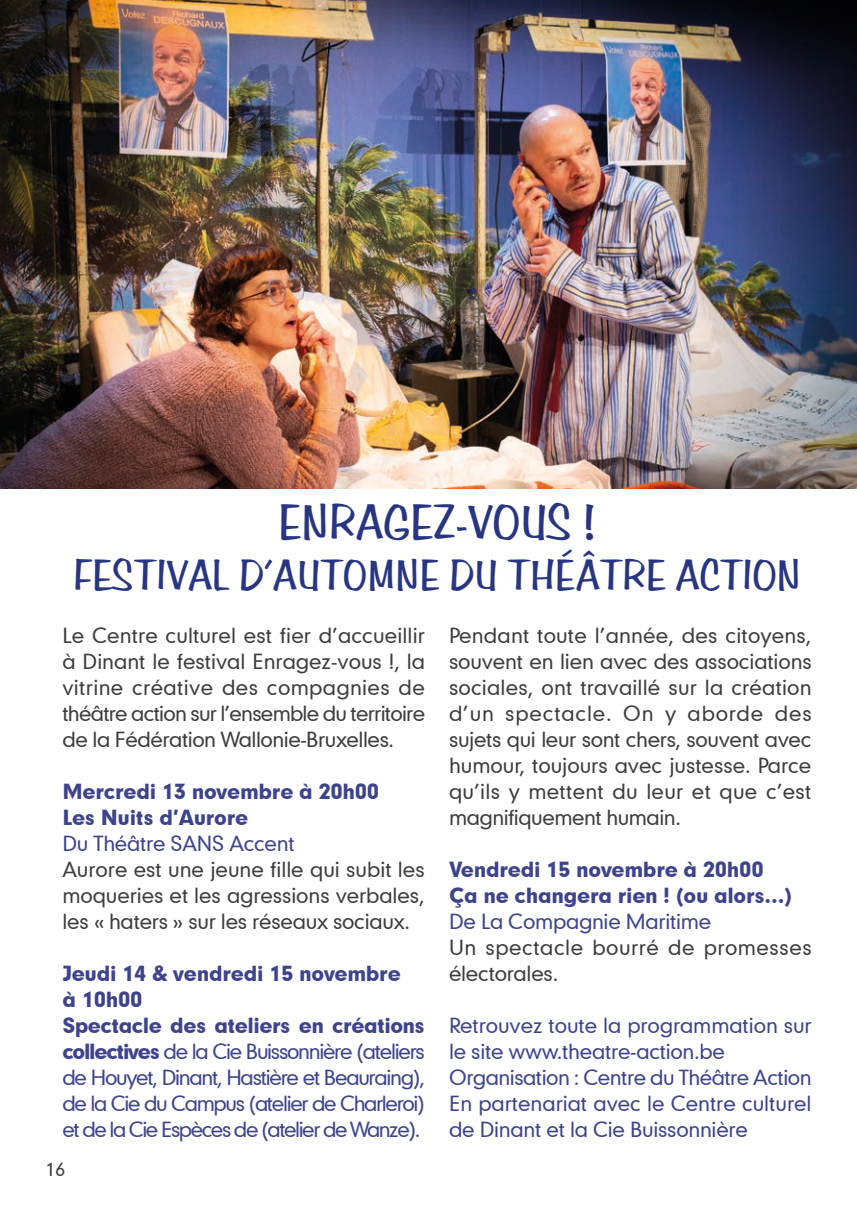
<style>
.page{position:relative;width:857px;height:1225px;background:#fff}
.page>*{position:absolute;margin:0;border:0;box-sizing:border-box;transform-origin:0 0}
.t1{font:48px "Benguiat Frisky";letter-spacing:-.01em;color:#283583}
.t2{font:42px "Benguiat Frisky";letter-spacing:-.01em;color:#283583}
.t3{font:20px/26px "Geometric 706 BT Medium B";letter-spacing:-.015em;color:#3d3d3c;text-align:justify}
.t4{font:20px/26px "Geometric 706 BT Medium B";letter-spacing:-.015em;color:#3d438d;text-align:justify}
.t5{font:20px/26px "Geometric 706 BT Black B";letter-spacing:-.015em;color:#3d438d}
.t6{font:20px/26px "Geometric 706 BT Medium B";letter-spacing:.025em;color:#3d3d3c}
.t7{font:18px "Geometric 706 BT Medium B";color:#3d3d3c}
.s1{font-family:"Geometric 706 BT Black B"}
</style>
<div class="page">
<img style="left:0;top:0;width:856px;height:489px">
<h1 class="t1" style="left:278px;top:493px;width:319px">ENRAGEZ-VOUS !</h1>
<h2 class="t2" style="left:73px;top:549px;width:729px">FESTIVAL D’AUTOMNE DU THÉÂTRE ACTION</h2>
<p class="t3" style="left:62px;top:622px;width:364px">Le Centre culturel est fier d’accueillir à Dinant le festival Enragez-vous !, la vitrine créative des compagnies de théâtre action sur l’ensemble du territoire de la Fédération Wallonie-Bruxelles.</p>
<p class="t5" style="left:62px;top:778px;width:318px">Mercredi 13 novembre à 20h00<br>Les Nuits d’Aurore</p>
<p class="t4" style="left:62px;top:830px;width:234px">Du Théâtre SANS Accent</p>
<p class="t3" style="left:62px;top:856px;width:363px">Aurore est une jeune fille qui subit les moqueries et les agressions verbales, les « haters » sur les réseaux sociaux.</p>
<p class="t5" style="left:62px;top:960px;width:364px">Jeudi 14 &amp; vendredi 15 novembre<br>à 10h00<br>Spectacle des ateliers en créations</p>
<p class="t4" style="left:62px;top:1038px;width:364px"><span class="s1">collectives</span> de la Cie Buissonnière (ateliers de Houyet, Dinant, Hastière et Beauraing), de la Cie du Campus (atelier de Charleroi) et de la Cie Espèces de (atelier de Wanze).</p>
<p class="t3" style="left:449px;top:622px;width:364px">Pendant toute l’année, des citoyens, souvent en lien avec des associations sociales, ont travaillé sur la création d’un spectacle. On y aborde des sujets qui leur sont chers, souvent avec humour, toujours avec justesse. Parce qu’ils y mettent du leur et que c’est magnifiquement humain.</p>
<p class="t5" style="left:449px;top:856px;width:345px">Vendredi 15 novembre à 20h00<br>Ça ne changera rien ! (ou alors…)</p>
<p class="t4" style="left:449px;top:908px;width:263px">De La Compagnie Maritime</p>
<p class="t6" style="left:449px;top:934px;width:364px">Un spectacle bourré de promesses électorales.</p>
<p class="t4" style="left:449px;top:1012px;width:364px;text-align:left">Retrouvez toute la programmation sur le site www.theatre-action.be Organisation : Centre du Théâtre Action En partenariat avec le Centre culturel de Dinant et la Cie Buissonnière</p>
<p class="t7" style="left:45px;top:1157px;width:21px">16</p>
</div>
